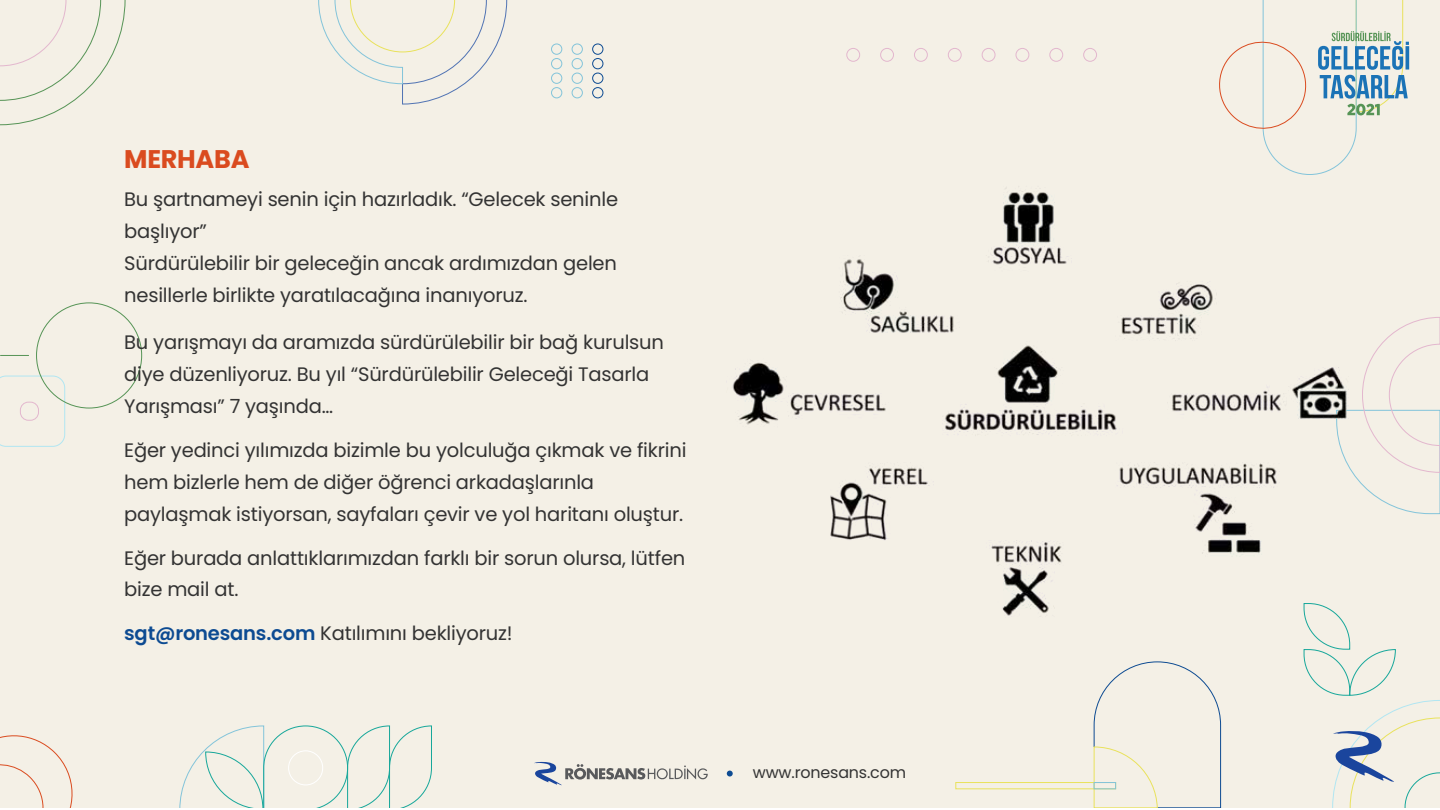
<style>
.page{position:relative;width:1440px;height:810px;background:#fff}
.page>*{position:absolute;margin:0;border:0;box-sizing:border-box;transform-origin:0 0}
.t1{font:700 25.5px "Poppins";letter-spacing:-.01em;color:#da4b1f}
.t2{font:19.5px/32px "Poppins";letter-spacing:-.01em;color:#333}
.t3{font:15.9px "Poppins";letter-spacing:-.01em;color:#333}
.s1{font-weight:600;color:#0d4b92}
</style>
<div class="page">
<div style="left:0;top:0;width:1440px;height:808px;background:#f4f0e6"></div>
<svg style="left:0;top:0;width:125px;height:125px"></svg>
<div style="left:592px;top:87px;width:11px;height:11px;border:1px solid #0d4b92;border-radius:50%"></div>
<div style="left:592px;top:73px;width:11px;height:11px;border:1px solid #0d4b92;border-radius:50%"></div>
<div style="left:592px;top:58px;width:11px;height:11px;border:1px solid #0d4b92;border-radius:50%"></div>
<div style="left:592px;top:44px;width:11px;height:10px;border:1px solid #0d4b92;border-radius:50%"></div>
<div style="left:572px;top:87px;width:11px;height:11px;border:1px solid #83c4da;border-radius:50%"></div>
<div style="left:572px;top:73px;width:11px;height:11px;border:1px solid #83c4da;border-radius:50%"></div>
<div style="left:572px;top:58px;width:11px;height:11px;border:1px solid #83c4da;border-radius:50%"></div>
<div style="left:572px;top:44px;width:11px;height:10px;border:1px solid #83c4da;border-radius:50%"></div>
<div style="left:551px;top:87px;width:11px;height:11px;border:1px solid #83c4da;border-radius:50%"></div>
<div style="left:551px;top:73px;width:11px;height:11px;border:1px solid #83c4da;border-radius:50%"></div>
<div style="left:551px;top:58px;width:11px;height:11px;border:1px solid #83c4da;border-radius:50%"></div>
<div style="left:551px;top:44px;width:11px;height:10px;border:1px solid #83c4da;border-radius:50%"></div>
<svg style="left:0;top:735px;width:73px;height:73px"></svg>
<svg style="left:318px;top:0;width:189px;height:104px"></svg>
<div style="left:1083px;top:48px;width:14px;height:14px;border:1px solid #e3b7ce;border-radius:50%"></div>
<div style="left:1049px;top:48px;width:14px;height:14px;border:1px solid #e3b7ce;border-radius:50%"></div>
<div style="left:1016px;top:48px;width:13px;height:14px;border:1px solid #e3b7ce;border-radius:50%"></div>
<div style="left:982px;top:48px;width:13px;height:14px;border:1px solid #e3b7ce;border-radius:50%"></div>
<div style="left:948px;top:48px;width:14px;height:14px;border:1px solid #e3b7ce;border-radius:50%"></div>
<div style="left:914px;top:48px;width:14px;height:14px;border:1px solid #e3b7ce;border-radius:50%"></div>
<div style="left:880px;top:48px;width:14px;height:14px;border:1px solid #e3b7ce;border-radius:50%"></div>
<div style="left:846px;top:48px;width:14px;height:14px;border:1px solid #e3b7ce;border-radius:50%"></div>
<svg style="left:1094px;top:662px;width:127px;height:146px"></svg>
<div style="left:956px;top:782px;width:160px;height:7px;border:1px solid #e9e25c"></div>
<div style="left:1094px;top:782px;width:22px;height:7px;border:1px solid #83c4da"></div>
<svg style="left:179px;top:726px;width:253px;height:82px"></svg>
<svg style="left:1378px;top:317px;width:62px;height:197px"></svg>
<svg style="left:0;top:376px;width:65px;height:71px"></svg>
<div style="left:20px;top:402px;width:19px;height:18px;border:1px solid #e3b7ce;border-radius:8px"></div>
<svg style="left:0;top:355px;width:29px;height:1px"></svg>
<svg style="left:534px;top:761px;width:174px;height:24px"></svg>
<svg style="left:727px;top:771px;width:6px;height:6px"></svg>
<svg style="left:1219px;top:0;width:190px;height:175px"></svg>
<svg style="left:1304px;top:633px;width:136px;height:175px"></svg>
<img style="left:732px;top:187px;width:646px;height:446px">
<h1 class="t1" style="left:124px;top:145px;width:127px">MERHABA</h1>
<p class="t2" style="left:124px;top:184px;width:495px">Bu şartnameyi senin için hazırladık. “Gelecek seninle başlıyor”<br>Sürdürülebilir bir geleceğin ancak ardımızdan gelen nesillerle birlikte yaratılacağına inanıyoruz.</p>
<p class="t2" style="left:124px;top:326px;width:541px">Bu yarışmayı da aramızda sürdürülebilir bir bağ kurulsun diye düzenliyoruz. Bu yıl “Sürdürülebilir Geleceği Tasarla<br>Yarışması” 7 yaşında…</p>
<p class="t2" style="left:124px;top:434px;width:564px">Eğer yedinci yılımızda bizimle bu yolculuğa çıkmak ve fikrini hem bizlerle hem de diğer öğrenci arkadaşlarınla paylaşmak istiyorsan, sayfaları çevir ve yol haritanı oluştur.</p>
<p class="t2" style="left:124px;top:542px;width:563px">Eğer burada anlattıklarımızdan farklı bir sorun olursa, lütfen bize mail at.</p>
<p class="t2" style="left:124px;top:618px;width:390px"><span class="s1">sgt@ronesans.com</span> Katılımını bekliyoruz!</p>
<p class="t3" style="left:753px;top:763px;width:155px">www.ronesans.com</p>
</div>
